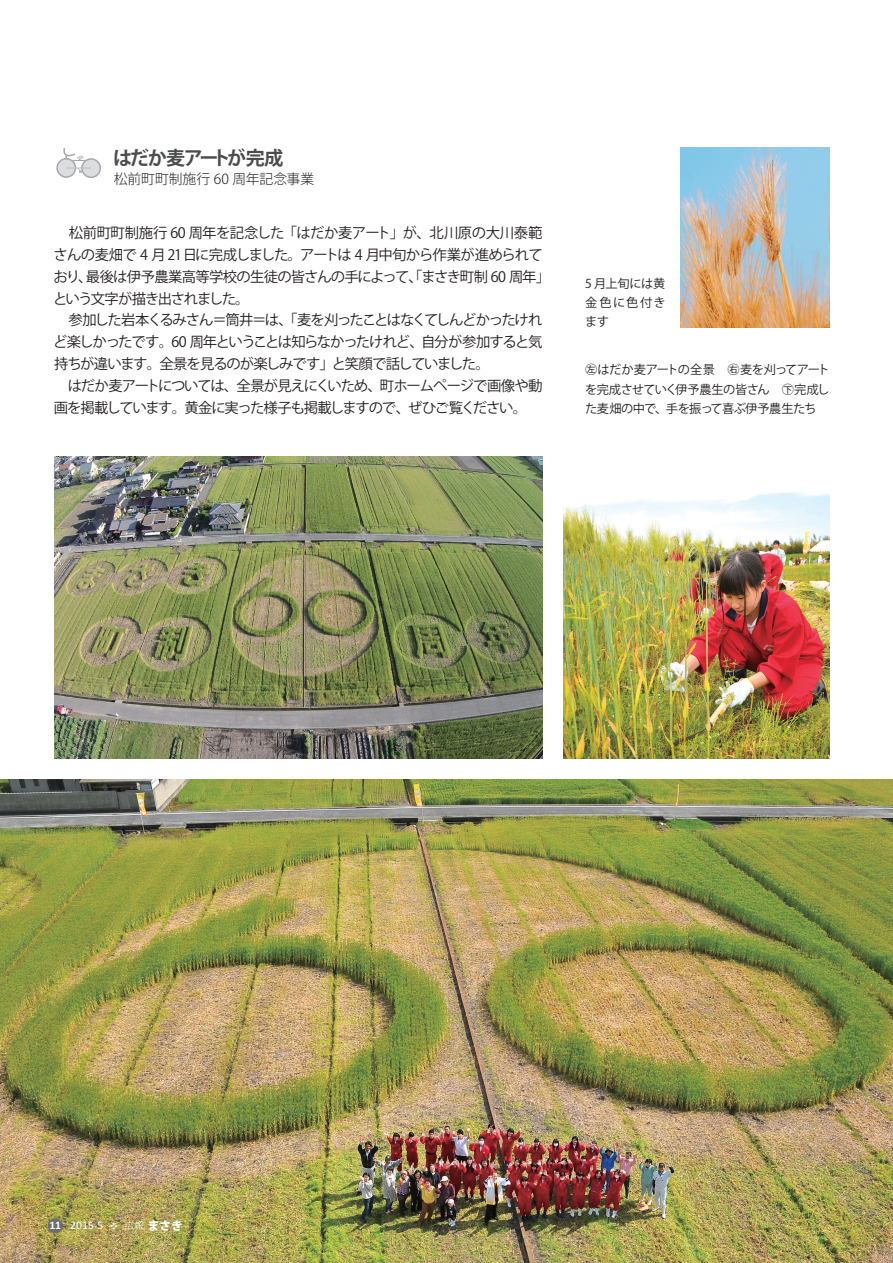
<style>
.page{position:relative;width:893px;height:1263px;background:#fff}
.page>*{position:absolute;margin:0;border:0;box-sizing:border-box;transform-origin:0 0}
.t1{font:700 19.2px "Koz Go Pro";letter-spacing:-.08em;color:#4b4c4d}
.t2{font:14.4px/21.8px "Koz Go Pro";letter-spacing:-.05em;color:#231f20}
.t3{font:14.4px/21.8px "Koz Go Pro";letter-spacing:-.07em;color:#231f20}
.t4{font:14.4px/21.8px "Koz Go Pro";letter-spacing:-.09em;color:#231f20}
.t5{font:300 13.8px "Koz Go Pro";letter-spacing:-.005em;color:#231f20}
.t6{font:12.15px/19.2px "Koz Go Pro";letter-spacing:-.04em;color:#231f20;text-align:justify}
.t7{font:11.7px "Calibri";color:#fff}
.t8{font:800 11.7px "Koz Go Pro";color:#fff}
.t9{font:700 11.7px "Calibri";color:#fff}
.t10{font:300 9.6px "Koz Go Pro";color:#fff}
.t11{font:7.5px "Koz Go Pro";color:#fff}
</style>
<div class="page">
<div style="left:57px;top:159px;width:18px;height:18px;background:#dcdddf;border-radius:50%"></div>
<div style="left:56px;top:158px;width:20px;height:20px;border:2px solid #a8a9ad;border-radius:50%"></div>
<div style="left:82px;top:159px;width:18px;height:18px;background:#dcdddf;border-radius:50%"></div>
<div style="left:81px;top:158px;width:20px;height:20px;border:2px solid #a8a9ad;border-radius:50%"></div>
<hr style="left:67px;top:167px;width:24px;height:2px;background:#bcbdc0">
<svg style="left:61px;top:148px;width:24px;height:13px"></svg>
<svg style="left:77px;top:167px;width:5px;height:6px"></svg>
<img style="left:564px;top:492px;width:265px;height:266px">
<img style="left:0;top:779px;width:893px;height:484px">
<img style="left:54px;top:457px;width:488px;height:301px">
<img style="left:680px;top:148px;width:149px;height:179px">
<div style="left:48px;top:1218px;width:15px;height:15px;background:#6c6d70;border-radius:50%"></div>
<h1 class="t1" style="left:113px;top:145px;width:172px">はだか麦アートが完成</h1>
<p class="t5" style="left:114px;top:169px;width:202px">松前町町制施行 60 周年記念事業</p>
<p class="t2" style="left:53px;top:222px;width:498px">　松前町町制施行 60 周年を記念した「はだか麦アート」が、北川原の大川泰範さんの麦畑で 4 月 21 日に完成しました。アートは 4 月中旬から作業が進められており最後は伊予農業高等学校の生徒の皆さんの手によって、「まさき町制 60 周年「</p>
<p class="t3" style="left:78px;top:266px;width:16px">、</p>
<p class="t4" style="left:53px;top:288px;width:198px">という文字が描き出されました。</p>
<p class="t4" style="left:54px;top:310px;width:490px">　参加した岩本くるみさん＝筒井＝は、「麦を刈ったことはなくてしんどかったけれ</p>
<p class="t3" style="left:421px;top:331px;width:123px">自分が参加すると気</p>
<p class="t4" style="left:332px;top:331px;width:159px;text-indent:-279px">ど楽しかったです。60 周年ということは知らなかったけれど、<br>と笑顔で話していました。</p>
<p class="t3" style="left:54px;top:353px;width:490px">持ちが違います。全景を見るのが楽しみです」<br>　はだか麦アートについては、全景が見えにくいため、町ホームページで画像や動画を掲載しています。黄金に実った様子も掲載しますので、ぜひご覧ください。</p>
<p class="t6" style="left:585px;top:274px;width:82px">5 月上旬には黄金色に色付きます</p>
<p class="t6" style="left:585px;top:361px;width:246px">㊧はだか麦アートの全景　㊨麦を刈ってアートを完成させていく伊予農生の皆さん　㊦完成した麦畑の中で、手を振って喜ぶ伊予農生たち</p>
<p class="t9" style="left:49px;top:1218px;width:13px">11</p>
<p class="t8" style="left:148px;top:1218px;width:37px">まさき</p>
<p class="t10" style="left:125px;top:1219px;width:21px">広報</p>
<p class="t7" style="left:70px;top:1218px;width:35px">2015-5</p>
<p class="t11" style="left:110px;top:1221px;width:9px">❖</p>
</div>
